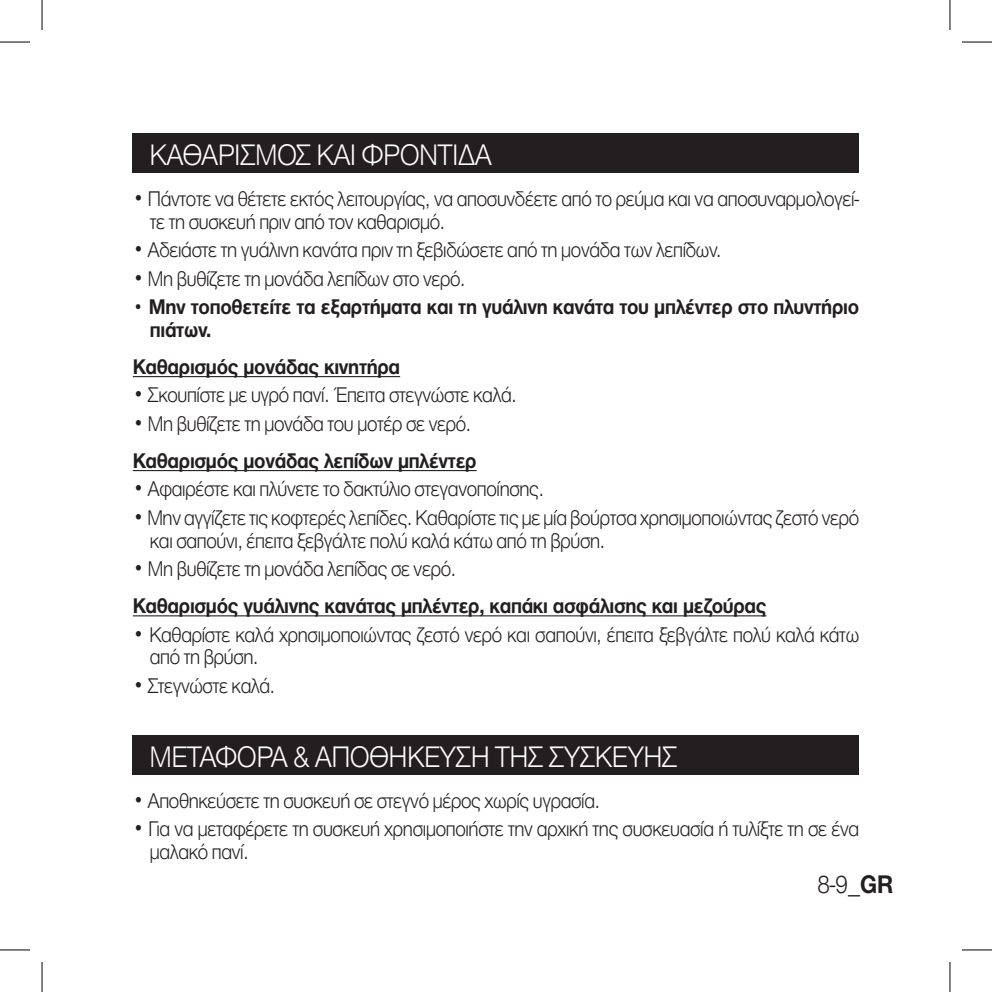
<style>
.page{position:relative;width:992px;height:992px;background:#fff}
.page>*{position:absolute;margin:0;border:0;box-sizing:border-box;transform-origin:0 0}
.t1{font:300 30.8px "Helvetica Neue Greek 45";color:#fff;scale:.91 1}
.t2{font:300 26.4px "Helvetica Neue Greek 45";color:#231f20;scale:.91 1}
.t3{font:300 22px/22.8px "Helvetica Neue Greek 45";letter-spacing:-.015em;color:#231f20;scale:.91 1}
.t4{font:700 22px/22.8px "Helvetica Neue Greek 75";letter-spacing:-.015em;color:#231f20;scale:.91 1}
.s1{font-family:"Helvetica Neue Greek 75";font-weight:700}
</style>
<div class="page">
<div style="left:133px;top:133px;width:725px;height:39px;background:#231f20"></div>
<div style="left:133px;top:734px;width:725px;height:40px;background:#231f20"></div>
<hr style="left:133px;top:376px;width:267px;height:1px;background:#231f20">
<hr style="left:133px;top:470px;width:343px;height:1px;background:#231f20">
<hr style="left:133px;top:615px;width:633px;height:1px;background:#231f20">
<hr style="left:0;top:42px;width:30px;height:1px;background:#000">
<hr style="left:961px;top:42px;width:30px;height:1px;background:#000">
<hr style="left:0;top:949px;width:30px;height:1px;background:#000">
<hr style="left:961px;top:949px;width:30px;height:1px;background:#000">
<hr style="left:42px;top:0;width:1px;height:30px;background:#000">
<hr style="left:42px;top:961px;width:1px;height:30px;background:#000">
<hr style="left:949px;top:0;width:1px;height:30px;background:#000">
<hr style="left:949px;top:961px;width:1px;height:30px;background:#000">
<h1 class="t1" style="left:150px;top:138px;width:377px">ΚΑΘΑΡΙΣΜΌΣ ΚΑΙ ΦΡΟΝΤΊΔΑ</h1>
<p class="t3" style="left:150px;top:187px;width:780px;text-indent:-17px">• Πάντοτε να θέτετε εκτός λειτουργίας, να αποσυνδέετε από το ρεύμα και να αποσυναρμολογεί&shy;τε τη συσκευή πριν από τον καθαρισμό.</p>
<p class="t3" style="left:133px;top:238px;width:648px">• Αδειάστε τη γυάλινη κανάτα πριν τη ξεβιδώσετε από τη μονάδα των λεπίδων.</p>
<p class="t3" style="left:133px;top:266px;width:367px">• Μη βυθίζετε τη μονάδα λεπίδων στο νερό.</p>
<p class="t4" style="left:150px;top:295px;width:780px;text-indent:-17px">• Μην τοποθετείτε τα εξαρτήματα και τη γυάλινη κανάτα του μπλέντερ στο πλυντήριο πιάτων.</p>
<p class="t4" style="left:133px;top:355px;width:295px">Καθαρισμός μονάδας κινητήρα</p>
<p class="t3" style="left:133px;top:383px;width:423px">• Σκουπίστε με υγρό πανί. Έπειτα στεγνώστε καλά.</p>
<p class="t3" style="left:133px;top:412px;width:373px">• Μη βυθίζετε τη μονάδα του μοτέρ σε νερό.</p>
<p class="t4" style="left:133px;top:449px;width:379px">Καθαρισμός μονάδας λεπίδων μπλέντερ</p>
<p class="t3" style="left:133px;top:477px;width:453px">• Αφαιρέστε και πλύνετε το δακτύλιο στεγανοποίησης.</p>
<p class="t3" style="left:150px;top:506px;width:780px;text-indent:-17px">• Μην αγγίζετε τις κοφτερές λεπίδες. Καθαρίστε τις με μία βούρτσα χρησιμοποιώντας ζεστό νερό και σαπούνι, έπειτα ξεβγάλτε πολύ καλά κάτω από τη βρύση.</p>
<p class="t3" style="left:133px;top:557px;width:356px">• Μη βυθίζετε τη μονάδα λεπίδας σε νερό.</p>
<p class="t4" style="left:133px;top:594px;width:697px">Καθαρισμός γυάλινης κανάτας μπλέντερ, καπάκι ασφάλισης και μεζούρας</p>
<p class="t3" style="left:150px;top:622px;width:780px;text-indent:-17px">• Καθαρίστε καλά χρησιμοποιώντας ζεστό νερό και σαπούνι, έπειτα ξεβγάλτε πολύ καλά κάτω από τη βρύση.</p>
<p class="t3" style="left:133px;top:673px;width:158px">• Στεγνώστε καλά.</p>
<h1 class="t1" style="left:150px;top:739px;width:581px">ΜΕΤΑΦΟΡΆ &amp; ΑΠΟΘΉΚΕΥΣΗ ΤΗΣ ΣΥΣΚΕΥΉΣ</h1>
<p class="t3" style="left:133px;top:788px;width:515px">• Αποθηκεύσετε τη συσκευή σε στεγνό μέρος χωρίς υγρασία.</p>
<p class="t3" style="left:150px;top:817px;width:780px;text-indent:-17px">• Για να μεταφέρετε τη συσκευή χρησιμοποιήστε την αρχική της συσκευασία ή τυλίξτε τη σε ένα μαλακό πανί.</p>
<p class="t2" style="left:817px;top:870px;width:85px">8-9_<span class="s1">GR</span></p>
</div>
